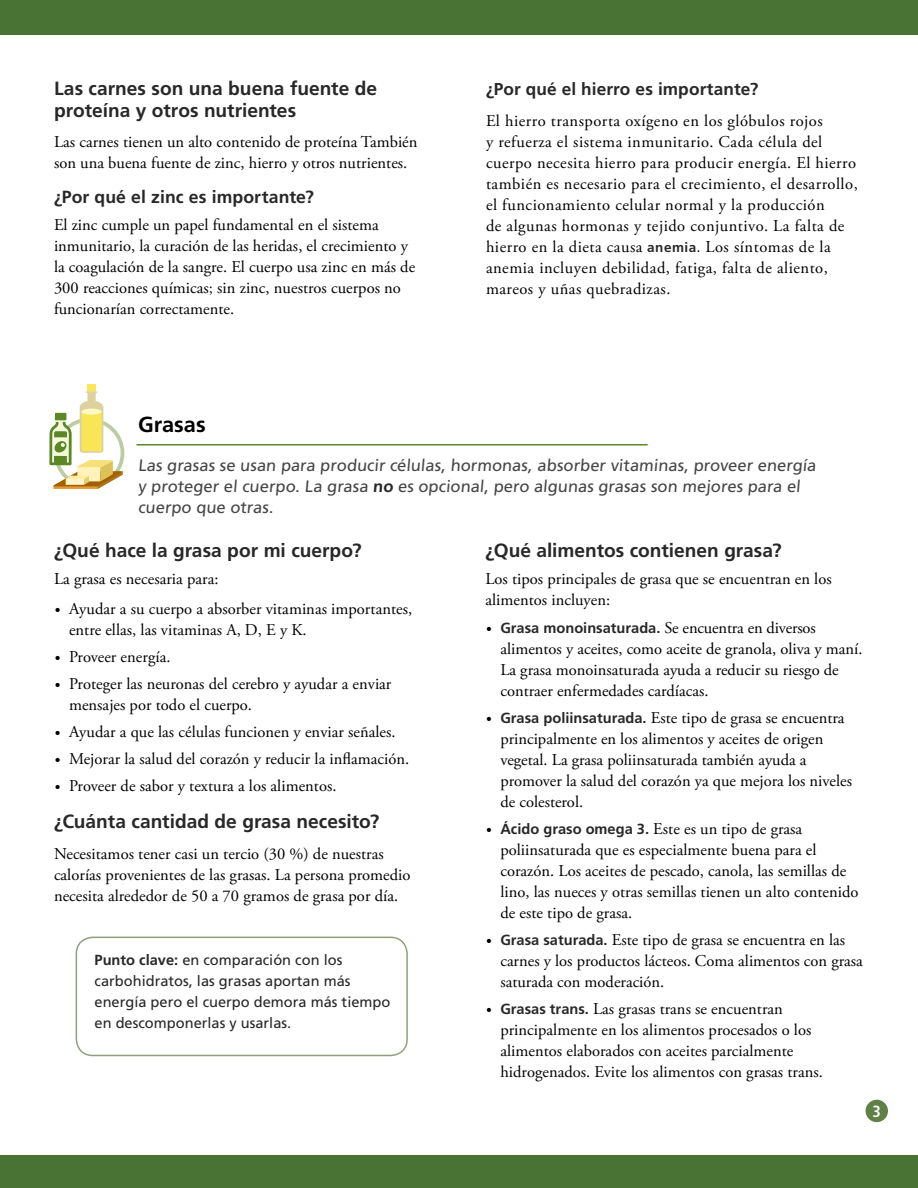
<style>
.page{position:relative;width:918px;height:1188px;background:#fff}
.page>*{position:absolute;margin:0;border:0;box-sizing:border-box;transform-origin:0 0}
.Level_1__h2{font:700 21.75px "Frutiger LT Std";letter-spacing:.005em;color:#000}
.Level_2__h3{font:700 19.2px/22.2px "Frutiger LT Std";color:#292829}
.Level_3__h4{font:700 17.7px "Frutiger LT Std";letter-spacing:.005em;color:#292829}
.Main__p{font:700 17.25px "Frutiger LT Std";letter-spacing:.005em;color:#292829}
.Main__p-2{font:16.5px/21px "Adobe Garamond Pro";color:#000}
.Main__p-3{font:16.5px/21px "Adobe Garamond Pro";letter-spacing:.03em;color:#000}
.Opening_paragraph{font:16.5px/21px "Frutiger LT Std";color:#464547}
.Level_2__h3-2{font:16.5px/21px "Adobe Garamond Pro";color:#000}
.t1{font:700 condensed 16.2px "Frutiger LT Std";color:#fff}
.Main_table{font:14.7px/21px "Frutiger LT Std";color:#292829}
.s1{font-family:"Frutiger LT Std";font-weight:700;font-size:13.5px;color:#292829}
.s2{font-family:"Frutiger LT Std";font-stretch:condensed;font-size:14.7px}
.s3{font-weight:700;color:#292829}
.s4{font-size:15px}
.s5{font-family:"Frutiger LT Std";font-weight:700;font-size:14.7px;color:#292829}
.s6{font-weight:700}
</style>
<div class="page">
<div style="left:0;top:0;width:918px;height:35px;background:#497235"></div>
<div style="left:0;top:1156px;width:918px;height:32px;background:#497235"></div>
<div style="left:866px;top:1100px;width:22px;height:22px;background:#618047;border-radius:50%"></div>
<div style="left:76px;top:937px;width:332px;height:119px;border:2px solid #90a17a;border-radius:16px"></div>
<hr style="left:136px;top:444px;width:512px;height:2px;background:#5c8727">
<svg style="left:49px;top:384px;width:74px;height:105px"></svg>
<div style="left:55px;top:413px;width:11px;height:7px;background:#5c8727"></div>
<p class="Level_2__h3" style="left:54px;top:78px;width:325px">Las carnes son una buena fuente de proteína y otros nutrientes</p>
<p class="Main__p-2" style="left:54px;top:132px;width:365px">Las carnes tienen un alto contenido de proteína También son una buena fuente de zinc, hierro y otros nutrientes.</p>
<p class="Level_3__h4" style="left:54px;top:186px;width:262px">¿Por qué el zinc es importante?</p>
<p class="Main__p-2" style="left:54px;top:214px;width:363px">El zinc cumple un papel fundamental en el sistema inmunitario, la curación de las heridas, el crecimiento y la coagulación de la sangre. El cuerpo usa zinc en más de 300 reacciones químicas; sin zinc, nuestros cuerpos no funcionarían correctamente.</p>
<p class="Main__p" style="left:486px;top:79px;width:274px">¿Por qué el hierro es importante?</p>
<p class="Main__p-3" style="left:486px;top:111px;width:373px">El hierro transporta oxígeno en los glóbulos rojos<br>y refuerza el sistema inmunitario. Cada célula del cuerpo necesita hierro para producir energía. El hierro también es necesario para el crecimiento, el desarrollo, el funcionamiento celular normal y la producción<br>de algunas hormonas y tejido conjuntivo. La falta de hierro en la dieta causa <span class="s1">anemia</span><span class="s2">.</span> Los síntomas de la anemia incluyen debilidad, fatiga, falta de aliento, mareos y uñas quebradizas.</p>
<p class="Level_1__h2" style="left:138px;top:412px;width:69px">Grasas</p>
<p class="Opening_paragraph" style="left:138px;top:455px;width:681px">Las grasas se usan para producir células, hormonas, absorber vitaminas, proveer energía y proteger el cuerpo. La grasa <span class="s3">no</span> es opcional, pero algunas grasas son mejores para el cuerpo que otras.</p>
<p class="Level_2__h3" style="left:54px;top:539px;width:309px">¿Qué hace la grasa por mi cuerpo?</p>
<p class="Main__p-2" style="left:54px;top:569px;width:166px">La grasa es necesaria para:</p>
<p class="Main__p-2" style="left:69px;top:599px;width:345px;text-indent:-14px"><span class="s4">•</span> Ayudar a su cuerpo a absorber vitaminas importantes, entre ellas, las vitaminas A, D, E y K.</p>
<p class="Main__p-2" style="left:55px;top:647px;width:117px"><span class="s4">•</span> Proveer energía.</p>
<p class="Main__p-2" style="left:69px;top:674px;width:324px;text-indent:-14px"><span class="s4">•</span> Proteger las neuronas del cerebro y ayudar a enviar mensajes por todo el cuerpo.</p>
<p class="Main__p-2" style="left:55px;top:722px;width:342px"><span class="s4">•</span> Ayudar a que las células funcionen y enviar señales.</p>
<p class="Main__p-2" style="left:55px;top:749px;width:356px"><span class="s4">•</span> Mejorar la salud del corazón y reducir la inflamación.</p>
<p class="Main__p-2" style="left:55px;top:776px;width:283px"><span class="s4">•</span> Proveer de sabor y textura a los alimentos.</p>
<p class="Level_2__h3" style="left:54px;top:811px;width:327px">¿Cuánta cantidad de grasa necesito?</p>
<p class="Level_2__h3-2" style="left:54px;top:844px;width:358px">Necesitamos tener casi un tercio (30 %) de nuestras calorías provenientes de las grasas. La persona promedio necesita alrededor de 50 a 70 gramos de grasa por día.</p>
<p class="Level_2__h3" style="left:485px;top:539px;width:298px">¿Qué alimentos contienen grasa?</p>
<p class="Main__p-2" style="left:485px;top:569px;width:348px">Los tipos principales de grasa que se encuentran en los alimentos incluyen:</p>
<p class="Main__p-2" style="left:500px;top:618px;width:364px;text-indent:-14px"><span class="s4">•</span> <span class="s5">Grasa monoinsaturada.</span> Se encuentra en diversos alimentos y aceites, como aceite de granola, oliva y maní.<br>La grasa monoinsaturada ayuda a reducir su riesgo de contraer enfermedades cardíacas.</p>
<p class="Main__p-2" style="left:500px;top:708px;width:353px;text-indent:-14px"><span class="s4">•</span> <span class="s5">Grasa poliinsaturada.</span> Este tipo de grasa se encuentra principalmente en los alimentos y aceites de origen vegetal. La grasa poliinsaturada también ayuda a promover la salud del corazón ya que mejora los niveles de colesterol.</p>
<p class="Main__p-2" style="left:500px;top:819px;width:360px;text-indent:-14px"><span class="s4">•</span> <span class="s5">Ácido graso omega 3.</span> Este es un tipo de grasa poliinsaturada que es especialmente buena para el corazón. Los aceites de pescado, canola, las semillas de lino, las nueces y otras semillas tienen un alto contenido de este tipo de grasa.</p>
<p class="Main__p-2" style="left:500px;top:930px;width:364px;text-indent:-14px"><span class="s4">•</span> <span class="s5">Grasa saturada.</span> Este tipo de grasa se encuentra en las carnes y los productos lácteos. Coma alimentos con grasa saturada con moderación.</p>
<p class="Main__p-2" style="left:500px;top:999px;width:324px;text-indent:-14px"><span class="s4">•</span> <span class="s5">Grasas trans.</span> Las grasas trans se encuentran principalmente en los alimentos procesados o los alimentos elaborados con aceites parcialmente hidrogenados. Evite los alimentos con grasas trans.</p>
<p class="Main_table" style="left:95px;top:950px;width:297px"><span class="s6">Punto clave:</span> en comparación con los carbohidratos, las grasas aportan más energía pero el cuerpo demora más tiempo en descomponerlas y usarlas.</p>
<p class="t1" style="left:873px;top:1101px;width:10px">3</p>
</div>
